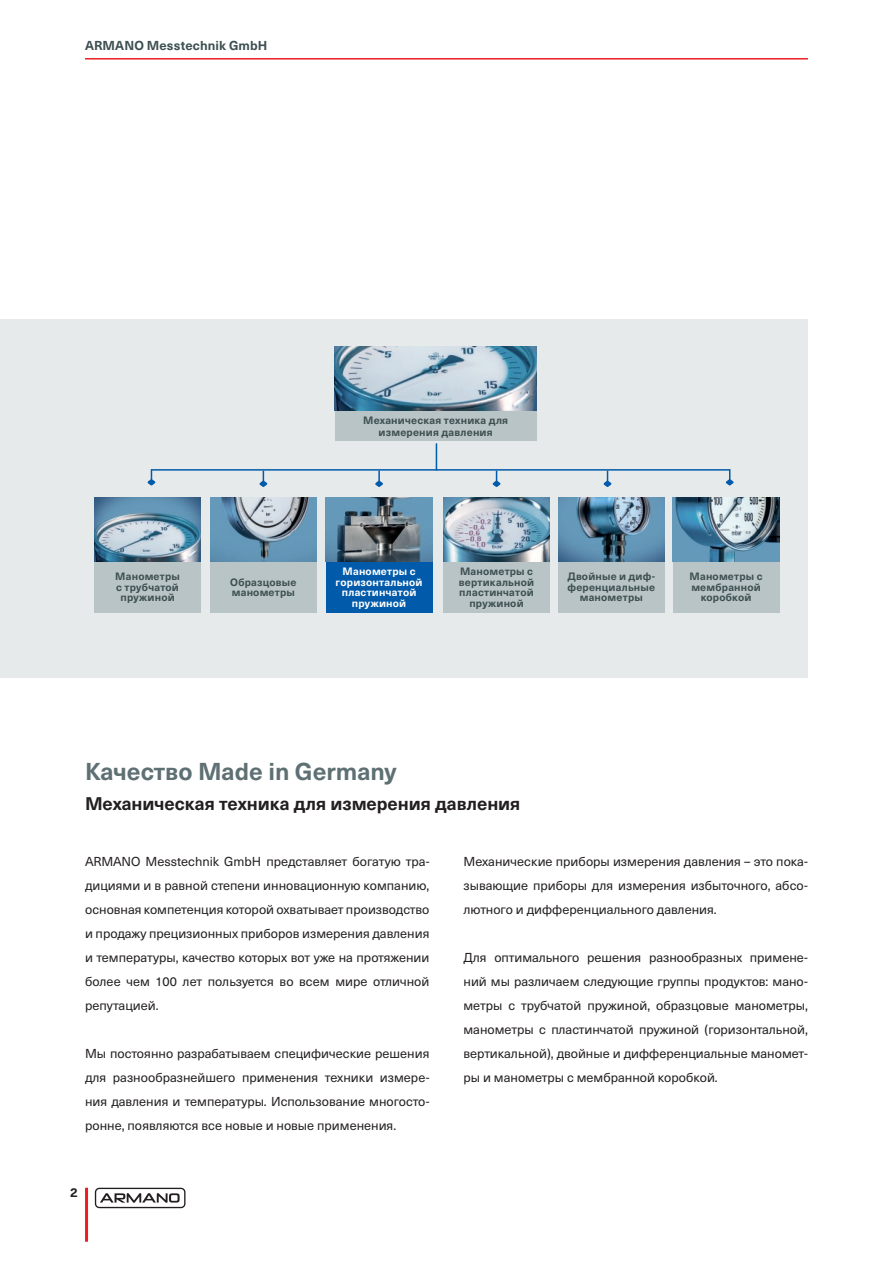
<style>
.page{position:relative;width:893px;height:1263px;background:#fff}
.page>*{position:absolute;margin:0;border:0;box-sizing:border-box;transform-origin:0 0}
.t1{font:700 24px "Neue Haas Unica W1 G";color:#5e7073}
.t2{font:700 18px "Neue Haas Unica W1 G";letter-spacing:-.005em;color:#231f20}
.t3{font:12.75px/24px "Neue Haas Unica W1 G";color:#231f20;text-align:justify}
.t4{font:700 12.75px "Neue Haas Unica W1 G";letter-spacing:.01em;color:#3d4f51}
.t5{font:700 12.75px "Neue Haas Unica W1 G";color:#231f20}
.t6{font:700 10.5px/10.5px "Neue Haas Unica W1 G";letter-spacing:.02em;color:#3d4f51;text-align:center}
.t7{font:700 10.5px/10.5px "Neue Haas Unica W1 G";letter-spacing:.02em;color:#fff;text-align:center}
</style>
<div class="page">
<hr style="left:85px;top:1188px;width:3px;height:54px;background:#ee1d23">
<div style="left:95px;top:1188px;width:90px;height:20px;border:1px solid #231f20;border-radius:4px"></div>
<svg style="left:100px;top:1193px;width:80px;height:10px"></svg>
<hr style="left:85px;top:58px;width:723px;height:2px;background:#ee1d23">
<div style="left:0;top:319px;width:808px;height:358px;background:#e6eaeb"></div>
<div style="left:94px;top:561px;width:107px;height:51px;background:#b9c4c6"></div>
<div style="left:210px;top:561px;width:107px;height:51px;background:#b9c4c6"></div>
<hr style="left:151px;top:469px;width:579px;height:2px;background:#015aaa">
<svg style="left:436px;top:443px;width:1px;height:28px"></svg>
<svg style="left:259px;top:471px;width:8px;height:16px"></svg>
<svg style="left:147px;top:469px;width:8px;height:17px"></svg>
<svg style="left:726px;top:469px;width:8px;height:17px"></svg>
<div style="left:326px;top:561px;width:106px;height:51px;background:#015aaa"></div>
<div style="left:673px;top:561px;width:106px;height:51px;background:#b9c4c6"></div>
<div style="left:558px;top:561px;width:106px;height:51px;background:#b9c4c6"></div>
<div style="left:443px;top:561px;width:107px;height:51px;background:#b9c4c6"></div>
<div style="left:335px;top:411px;width:201px;height:30px;background:#b9c4c6"></div>
<svg style="left:375px;top:471px;width:8px;height:16px"></svg>
<svg style="left:493px;top:471px;width:8px;height:16px"></svg>
<svg style="left:603px;top:471px;width:8px;height:16px"></svg>
<img style="left:335px;top:347px;width:201px;height:64px">
<img style="left:210px;top:497px;width:107px;height:64px">
<img style="left:558px;top:497px;width:106px;height:64px">
<img style="left:673px;top:497px;width:106px;height:64px">
<img style="left:443px;top:497px;width:107px;height:64px">
<img style="left:326px;top:497px;width:106px;height:64px">
<img style="left:94px;top:497px;width:107px;height:64px">
<p class="t4" style="left:85px;top:36px;width:184px">ARMANO Messtechnik GmbH</p>
<p class="t6" style="left:363px;top:413px;width:146px;line-height:12.6px">Механическая техника для измерения давления</p>
<p class="t6" style="left:115px;top:571px;width:66px">Манометры с трубчатой пружиной</p>
<p class="t6" style="left:230px;top:576px;width:68px;text-align:left">Образцовые манометры</p>
<p class="t7" style="left:336px;top:565px;width:88px">Манометры с горизонтальной пластинчатой пружиной</p>
<p class="t6" style="left:690px;top:571px;width:74px">Манометры с мембранной коробкой</p>
<p class="t6" style="left:459px;top:565px;width:77px">Манометры с вертикальной пластинчатой пружиной</p>
<p class="t6" style="left:567px;top:571px;width:89px">Двойные и диф&shy;ференциальные манометры</p>
<h1 class="t1" style="left:85px;top:753px;width:313px">Качество Made in Germany</h1>
<h2 class="t2" style="left:85px;top:789px;width:437px">Механическая техника для измерения давления</h2>
<p class="t3" style="left:85px;top:848px;width:346px">ARMANO Messtechnik GmbH представляет богатую тра&shy;дициями и в равной степени инновационную компанию, основная компетенция которой охватывает производство и продажу прецизионных приборов измерения давления и температуры, качество которых вот уже на протяжении более чем 100 лет пользуется во всем мире отличной репутацией.</p>
<p class="t3" style="left:85px;top:1040px;width:346px">Мы постоянно разрабатываем специфические решения для разнообразнейшего применения техники измере&shy;ния давления и температуры. Использование многосто&shy;ронне, появляются все новые и новые применения.</p>
<p class="t5" style="left:70px;top:1183px;width:9px">2</p>
<p class="t3" style="left:463px;top:848px;width:346px">Механические приборы измерения давления – это пока&shy;зывающие приборы для измерения избыточного, абсо&shy;лютного и дифференциального давления.</p>
<p class="t3" style="left:463px;top:944px;width:346px">Для оптимального решения разнообразных примене&shy;ний мы различаем следующие группы продуктов: мано&shy;метры с трубчатой пружиной, образцовые манометры, манометры с пластинчатой пружиной (горизонтальной, вертикальной), двойные и дифференциальные маномет&shy;ры и манометры с мембранной коробкой.</p>
</div>
